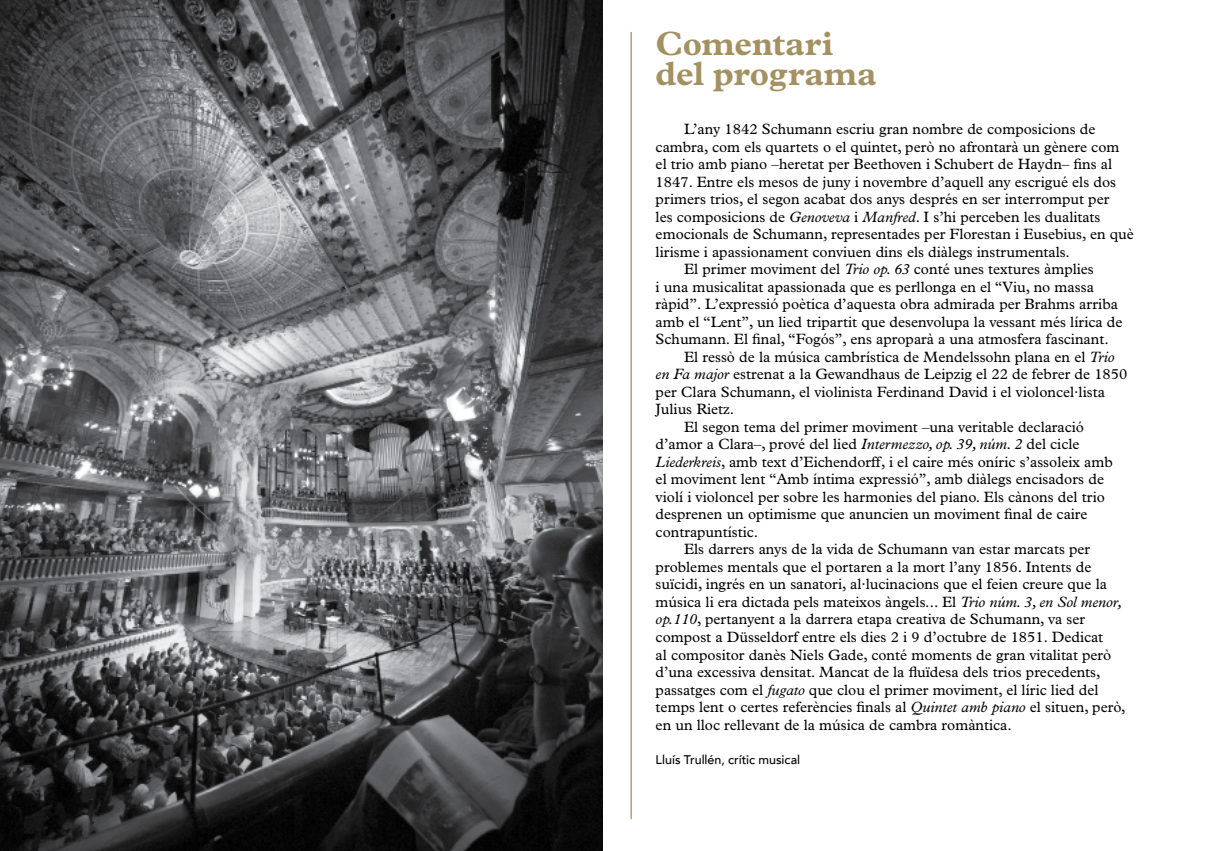
<style>
.page{position:relative;width:1205px;height:851px;background:#fff}
.page>*{position:absolute;margin:0;border:0;box-sizing:border-box;transform-origin:0 0}
.t1{font:700 33.75px/30px "Plantin Std";color:#a39161}
.t2{font:15px "Plantin Std";color:#000}
.t3{font:500 12.5px "Avenir LT";color:#000}
.s1{font-style:italic}
</style>
<div class="page">
<hr style="left:630px;top:32px;width:2px;height:787px;background:#a39161">
<img style="left:0;top:0;width:602px;height:850px">
<h1 class="t1" style="left:656px;top:29px;width:222px">Comentari del programa</h1>
<p class="t2" style="left:684px;top:120px;width:413px">L’any 1842 Schumann escriu gran nombre de composicions de</p>
<p class="t2" style="left:656px;top:138px;width:465px">cambra, com els quartets o el quintet, però no afrontarà un gènere com</p>
<p class="t2" style="left:656px;top:155px;width:458px">el trio amb piano –heretat per Beethoven i Schubert de Haydn– fins al</p>
<p class="t2" style="left:656px;top:173px;width:462px">1847. Entre els mesos de juny i novembre d’aquell any escrigué els dos</p>
<p class="t2" style="left:656px;top:190px;width:455px">primers trios, el segon acabat dos anys després en ser interromput per</p>
<p class="t2" style="left:656px;top:208px;width:446px">les composicions de <span class="s1">Genoveva</span> i <span class="s1">Manfred</span>. I s’hi perceben les dualitats</p>
<p class="t2" style="left:656px;top:225px;width:480px">emocionals de Schumann, representades per Florestan i Eusebius, en què</p>
<p class="t2" style="left:656px;top:243px;width:416px">lirisme i apassionament conviuen dins els diàlegs instrumentals.</p>
<p class="t2" style="left:684px;top:260px;width:411px">El primer moviment del <span class="s1">Trio op. 63</span> conté unes textures àmplies</p>
<p class="t2" style="left:656px;top:278px;width:440px">i una musicalitat apassionada que es perllonga en el “Viu, no massa</p>
<p class="t2" style="left:656px;top:295px;width:464px">ràpid”. L’expressió poètica d’aquesta obra admirada per Brahms arriba</p>
<p class="t2" style="left:656px;top:313px;width:468px">amb el “Lent”, un lied tripartit que desenvolupa la vessant més lírica de</p>
<p class="t2" style="left:656px;top:330px;width:455px">Schumann. El final, “Fogós”, ens aproparà a una atmosfera fascinant.</p>
<p class="t2" style="left:684px;top:348px;width:432px">El ressò de la música cambrística de Mendelssohn plana en el <span class="s1">Trio</span></p>
<p class="t2" style="left:656px;top:365px;width:473px"><span class="s1">en Fa major</span> estrenat a la Gewandhaus de Leipzig el 22 de febrer de 1850</p>
<p class="t2" style="left:656px;top:383px;width:451px">per Clara Schumann, el violinista Ferdinand David i el violoncel·lista</p>
<p class="t2" style="left:656px;top:400px;width:80px">Julius Rietz.</p>
<p class="t2" style="left:684px;top:418px;width:401px">El segon tema del primer moviment –una veritable declaració</p>
<p class="t2" style="left:656px;top:435px;width:425px">d’amor a Clara–, prové del lied <span class="s1">Intermezzo, op. 39, núm. 2</span> del cicle</p>
<p class="t2" style="left:656px;top:453px;width:459px"><span class="s1">Liederkreis</span>, amb text d’Eichendorff, i el caire més oníric s’assoleix amb</p>
<p class="t2" style="left:656px;top:470px;width:450px">el moviment lent “Amb íntima expressió”, amb diàlegs encisadors de</p>
<p class="t2" style="left:656px;top:488px;width:451px">violí i violoncel per sobre les harmonies del piano. Els cànons del trio</p>
<p class="t2" style="left:656px;top:505px;width:433px">desprenen un optimisme que anuncien un moviment final de caire</p>
<p class="t2" style="left:656px;top:523px;width:104px">contrapuntístic.</p>
<p class="t2" style="left:684px;top:540px;width:408px">Els darrers anys de la vida de Schumann van estar marcats per</p>
<p class="t2" style="left:656px;top:558px;width:437px">problemes mentals que el portaren a la mort l’any 1856. Intents de</p>
<p class="t2" style="left:656px;top:575px;width:453px">suïcidi, ingrés en un sanatori, al·lucinacions que el feien creure que la</p>
<p class="t2" style="left:656px;top:593px;width:468px">música li era dictada pels mateixos àngels... El <span class="s1">Trio núm. 3, en Sol menor,</span></p>
<p class="t2" style="left:656px;top:610px;width:431px"><span class="s1">op.110</span>, pertanyent a la darrera etapa creativa de Schumann, va ser</p>
<p class="t2" style="left:656px;top:628px;width:449px">compost a Düsseldorf entre els dies 2 i 9 d’octubre de 1851. Dedicat</p>
<p class="t2" style="left:656px;top:645px;width:457px">al compositor danès Niels Gade, conté moments de gran vitalitat però</p>
<p class="t2" style="left:656px;top:663px;width:446px">d’una excessiva densitat. Mancat de la fluïdesa dels trios precedents,</p>
<p class="t2" style="left:656px;top:680px;width:444px">passatges com el <span class="s1">fugato</span> que clou el primer moviment, el líric lied del</p>
<p class="t2" style="left:656px;top:698px;width:471px">temps lent o certes referències finals al <span class="s1">Quintet amb piano</span> el situen, però,</p>
<p class="t2" style="left:656px;top:715px;width:358px">en un lloc rellevant de la música de cambra romàntica.</p>
<p class="t3" style="left:656px;top:752px;width:146px">Lluís Trullén, crític musical</p>
</div>
